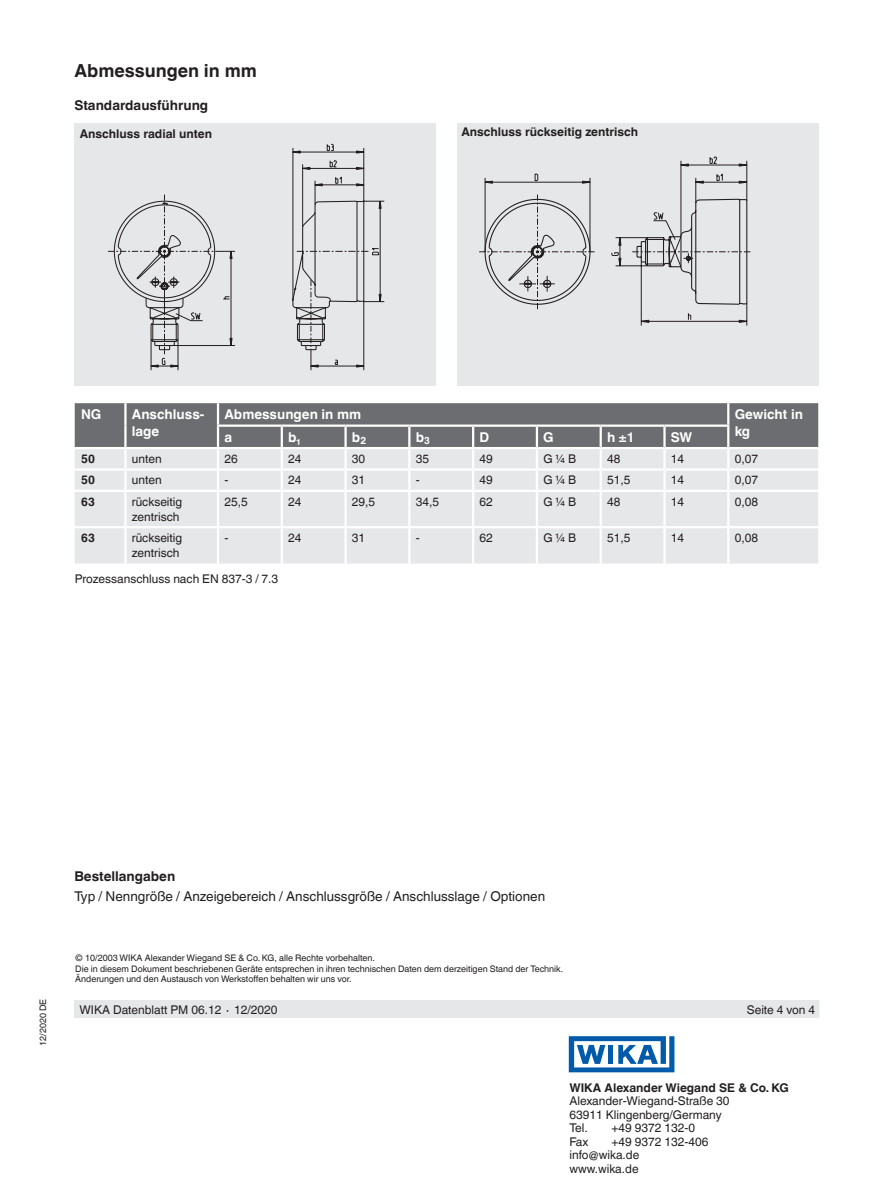
<style>
.page{position:relative;width:893px;height:1188px;background:#fff}
.page>*{position:absolute;margin:0;border:0;box-sizing:border-box;transform-origin:0 0}
.t1{font:700 18px "Helvetica World";color:#231f20}
.t2{font:13.5px "Helvetica World";color:#231f20}
.t3{font:700 13.5px/16.5px "Helvetica World";color:#fff}
.t4{font:700 13.5px "Helvetica World";color:#231f20}
.t5{font:12px/13.5px "Helvetica World";color:#231f20}
.t6{font:700 12px "Helvetica World";color:#231f20}
.t7{font:9px/10.5px "Helvetica World";color:#231f20}
</style>
<div class="page">
<div style="left:74px;top:1000px;width:745px;height:18px;background:#e6e7e9"></div>
<svg style="left:569px;top:1036px;width:105px;height:36px"></svg>
<div style="left:74px;top:123px;width:362px;height:263px;background:#e6e7e9"></div>
<div style="left:457px;top:123px;width:362px;height:263px;background:#e6e7e9"></div>
<div style="left:75px;top:492px;width:743px;height:72px;background:#e6e7e9"></div>
<svg style="left:75px;top:403px;width:743px;height:87px;background:#a9aaac"></svg>
<hr style="left:124px;top:492px;width:3px;height:34px;background:#fff">
<hr style="left:217px;top:492px;width:2px;height:34px;background:#fff">
<hr style="left:281px;top:492px;width:2px;height:34px;background:#fff">
<hr style="left:344px;top:492px;width:3px;height:34px;background:#fff">
<hr style="left:408px;top:492px;width:2px;height:34px;background:#fff">
<hr style="left:472px;top:492px;width:2px;height:34px;background:#fff">
<hr style="left:536px;top:492px;width:2px;height:34px;background:#fff">
<hr style="left:600px;top:492px;width:2px;height:34px;background:#fff">
<hr style="left:663px;top:492px;width:3px;height:34px;background:#fff">
<hr style="left:727px;top:492px;width:2px;height:34px;background:#fff">
<hr style="left:75px;top:526px;width:50px;height:2px;background:#fff">
<hr style="left:125px;top:526px;width:93px;height:2px;background:#fff">
<hr style="left:124px;top:528px;width:3px;height:36px;background:#fff">
<hr style="left:218px;top:526px;width:64px;height:2px;background:#fff">
<hr style="left:217px;top:528px;width:2px;height:36px;background:#fff">
<hr style="left:282px;top:526px;width:64px;height:2px;background:#fff">
<hr style="left:281px;top:528px;width:2px;height:36px;background:#fff">
<hr style="left:346px;top:526px;width:63px;height:2px;background:#fff">
<hr style="left:344px;top:528px;width:3px;height:36px;background:#fff">
<hr style="left:409px;top:526px;width:64px;height:2px;background:#fff">
<hr style="left:408px;top:528px;width:2px;height:36px;background:#fff">
<hr style="left:473px;top:526px;width:64px;height:2px;background:#fff">
<hr style="left:472px;top:528px;width:2px;height:36px;background:#fff">
<hr style="left:537px;top:526px;width:64px;height:2px;background:#fff">
<hr style="left:536px;top:528px;width:2px;height:36px;background:#fff">
<hr style="left:601px;top:526px;width:63px;height:2px;background:#fff">
<hr style="left:600px;top:528px;width:2px;height:36px;background:#fff">
<hr style="left:664px;top:526px;width:64px;height:2px;background:#fff">
<hr style="left:663px;top:528px;width:3px;height:36px;background:#fff">
<hr style="left:728px;top:526px;width:90px;height:2px;background:#fff">
<hr style="left:727px;top:528px;width:2px;height:36px;background:#fff">
<hr style="left:218px;top:447px;width:64px;height:2px;background:#fff">
<hr style="left:282px;top:447px;width:64px;height:2px;background:#fff">
<hr style="left:346px;top:447px;width:63px;height:2px;background:#fff">
<hr style="left:409px;top:447px;width:64px;height:2px;background:#fff">
<hr style="left:473px;top:447px;width:64px;height:2px;background:#fff">
<hr style="left:537px;top:447px;width:64px;height:2px;background:#fff">
<hr style="left:601px;top:447px;width:63px;height:2px;background:#fff">
<hr style="left:664px;top:447px;width:64px;height:2px;background:#fff">
<hr style="left:218px;top:468px;width:64px;height:3px;background:#fff">
<hr style="left:282px;top:468px;width:64px;height:3px;background:#fff">
<hr style="left:346px;top:468px;width:63px;height:3px;background:#fff">
<hr style="left:409px;top:468px;width:64px;height:3px;background:#fff">
<hr style="left:473px;top:468px;width:64px;height:3px;background:#fff">
<hr style="left:537px;top:468px;width:64px;height:3px;background:#fff">
<hr style="left:601px;top:468px;width:63px;height:3px;background:#fff">
<hr style="left:664px;top:468px;width:64px;height:3px;background:#fff">
<hr style="left:75px;top:447px;width:50px;height:2px;background:#fff">
<hr style="left:75px;top:468px;width:50px;height:3px;background:#fff">
<hr style="left:727px;top:403px;width:2px;height:22px;background:#fff">
<hr style="left:727px;top:427px;width:2px;height:20px;background:#fff">
<hr style="left:728px;top:447px;width:90px;height:2px;background:#fff">
<hr style="left:728px;top:468px;width:90px;height:3px;background:#fff">
<hr style="left:124px;top:403px;width:3px;height:23px;background:#fff">
<hr style="left:217px;top:403px;width:2px;height:22px;background:#fff">
<hr style="left:124px;top:426px;width:3px;height:21px;background:#fff">
<hr style="left:217px;top:427px;width:2px;height:20px;background:#fff">
<hr style="left:125px;top:447px;width:93px;height:2px;background:#fff">
<hr style="left:125px;top:468px;width:93px;height:3px;background:#fff">
<svg style="left:108px;top:144px;width:277px;height:227px"></svg>
<svg style="left:113px;top:200px;width:252px;height:151px"></svg>
<svg style="left:479px;top:157px;width:272px;height:169px"></svg>
<svg style="left:484px;top:198px;width:264px;height:108px"></svg>
<h1 class="t1" style="left:74px;top:60px;width:184px">Abmessungen in mm</h1>
<p class="t4" style="left:74px;top:97px;width:135px">Standardausführung</p>
<p class="t6" style="left:80px;top:126px;width:134px">Anschluss radial unten</p>
<p class="t6" style="left:461px;top:125px;width:178px">Anschluss rückseitig zentrisch</p>
<p class="t3" style="left:81px;top:406px;width:22px">NG</p>
<p class="t3" style="left:132px;top:406px;width:74px">Anschluss&shy;lage</p>
<p class="t3" style="left:224px;top:406px;width:138px">Abmessungen in mm</p>
<p class="t3" style="left:735px;top:406px;width:70px">Gewicht in kg</p>
<p class="t3" style="left:224px;top:429px;width:9px">a</p>
<p class="t3" style="left:288px;top:429px;width:14px">b₁</p>
<p class="t3" style="left:352px;top:429px;width:16px">b<sub>2</sub></p>
<p class="t3" style="left:416px;top:429px;width:16px">b<sub>3</sub></p>
<p class="t3" style="left:479px;top:429px;width:11px">D</p>
<p class="t3" style="left:543px;top:429px;width:12px">G</p>
<p class="t3" style="left:607px;top:429px;width:29px">h ±1</p>
<p class="t3" style="left:671px;top:429px;width:23px">SW</p>
<p class="t6" style="left:81px;top:452px;width:15px">50</p>
<p class="t5" style="left:132px;top:452px;width:31px">unten</p>
<p class="t5" style="left:224px;top:452px;width:15px">26</p>
<p class="t5" style="left:288px;top:452px;width:15px">24</p>
<p class="t5" style="left:352px;top:452px;width:15px">30</p>
<p class="t5" style="left:416px;top:452px;width:15px">35</p>
<p class="t5" style="left:480px;top:452px;width:15px">49</p>
<p class="t5" style="left:543px;top:452px;width:34px">G ¼ B</p>
<p class="t5" style="left:607px;top:452px;width:15px">48</p>
<p class="t5" style="left:671px;top:452px;width:15px">14</p>
<p class="t5" style="left:735px;top:452px;width:25px">0,07</p>
<p class="t6" style="left:81px;top:473px;width:15px">50</p>
<p class="t5" style="left:132px;top:474px;width:31px">unten</p>
<p class="t5" style="left:224px;top:474px;width:5px">-</p>
<p class="t5" style="left:288px;top:474px;width:15px">24</p>
<p class="t5" style="left:352px;top:474px;width:15px">31</p>
<p class="t5" style="left:416px;top:474px;width:5px">-</p>
<p class="t5" style="left:480px;top:474px;width:15px">49</p>
<p class="t5" style="left:543px;top:474px;width:34px">G ¼ B</p>
<p class="t5" style="left:607px;top:474px;width:25px">51,5</p>
<p class="t5" style="left:671px;top:474px;width:15px">14</p>
<p class="t5" style="left:735px;top:474px;width:25px">0,07</p>
<p class="t6" style="left:81px;top:495px;width:15px">63</p>
<p class="t5" style="left:132px;top:494px;width:52px;line-height:15px">rückseitig zentrisch</p>
<p class="t5" style="left:224px;top:495px;width:25px">25,5</p>
<p class="t5" style="left:288px;top:495px;width:15px">24</p>
<p class="t5" style="left:352px;top:495px;width:25px">29,5</p>
<p class="t5" style="left:416px;top:495px;width:25px">34,5</p>
<p class="t5" style="left:480px;top:495px;width:15px">62</p>
<p class="t5" style="left:543px;top:495px;width:34px">G ¼ B</p>
<p class="t5" style="left:607px;top:495px;width:15px">48</p>
<p class="t5" style="left:671px;top:495px;width:15px">14</p>
<p class="t5" style="left:735px;top:495px;width:25px">0,08</p>
<p class="t6" style="left:81px;top:531px;width:15px">63</p>
<p class="t5" style="left:132px;top:531px;width:52px;line-height:15px">rückseitig zentrisch</p>
<p class="t5" style="left:224px;top:531px;width:5px">-</p>
<p class="t5" style="left:288px;top:531px;width:15px">24</p>
<p class="t5" style="left:352px;top:531px;width:15px">31</p>
<p class="t5" style="left:416px;top:531px;width:5px">-</p>
<p class="t5" style="left:480px;top:531px;width:15px">62</p>
<p class="t5" style="left:543px;top:531px;width:34px">G ¼ B</p>
<p class="t5" style="left:607px;top:531px;width:25px">51,5</p>
<p class="t5" style="left:671px;top:531px;width:15px">14</p>
<p class="t5" style="left:735px;top:531px;width:25px">0,08</p>
<p class="t5" style="left:75px;top:572px;width:205px">Prozessanschluss nach EN 837-3 / 7.3</p>
<p class="t7" style="left:38px;top:1046px;width:49px;rotate:-90deg">12/2020 DE</p>
<p class="t4" style="left:74px;top:869px;width:102px">Bestellangaben</p>
<p class="t2" style="left:74px;top:888px;width:472px">Typ / Nenngröße / Anzeigebereich / Anschlussgröße / Anschlusslage / Optionen</p>
<p class="t7" style="left:75px;top:953px;width:489px">© 10/2003 WIKA Alexander Wiegand SE &amp; Co. KG, alle Rechte vorbehalten.<br>Die in diesem Dokument beschriebenen Geräte entsprechen in ihren technischen Daten dem derzeitigen Stand der Technik.<br>Änderungen und den Austausch von Werkstoffen behalten wir uns vor.</p>
<p class="t5" style="left:80px;top:1003px;width:200px">WIKA Datenblatt PM 06.12 ∙ 12/2020</p>
<p class="t5" style="left:747px;top:1003px;width:70px">Seite 4 von 4</p>
<p class="t6" style="left:569px;top:1080px;width:221px">WIKA Alexander Wiegand SE &amp; Co. KG</p>
<p class="t5" style="left:569px;top:1094px;width:162px">Alexander-Wiegand-Straße 30<br>63911 Klingenberg/Germany<br>Tel.</p>
<p class="t5" style="left:611px;top:1121px;width:85px">+49 9372 132-0</p>
<p class="t5" style="left:569px;top:1135px;width:21px">Fax</p>
<p class="t5" style="left:569px;top:1135px;width:140px;text-indent:42px">+49 9372 132-406 info@wika.de www.wika.de</p>
</div>
